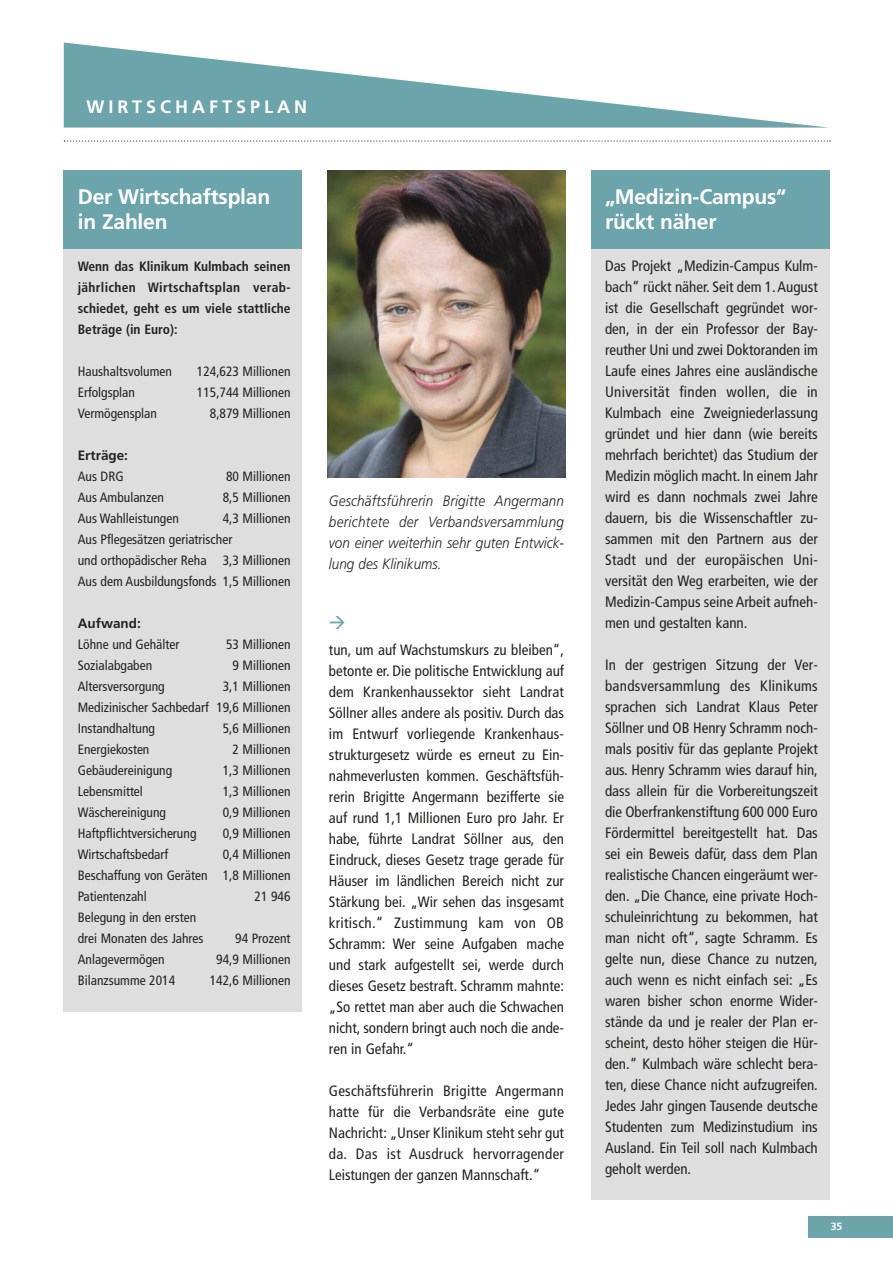
<style>
.page{position:relative;width:893px;height:1263px;background:#fff}
.page>*{position:absolute;margin:0;border:0;box-sizing:border-box;transform-origin:0 0}
.t1{font:700 21px/25.2px "Frutiger";letter-spacing:-.01em;color:#fff}
.t2{font:700 18px "Frutiger";letter-spacing:.22em;color:#fff}
.t3{font:condensed 15px/21px "Frutiger";color:#222221;text-align:justify}
.t4{font:italic 300 15px/21px "Frutiger";color:#222221;text-align:justify;scale:.9 1}
.t5{font:condensed 13.5px/21px "Frutiger";color:#222221}
.t6{font:700 condensed 13.5px/21px "Frutiger";color:#222221;text-align:justify}
.t7{font:700 13.5px "Frutiger";color:#222221}
.t8{font:700 10.5px "Frutiger";color:#fff}
</style>
<div class="page">
<svg style="left:64px;top:43px;width:765px;height:85px"></svg>
<div style="left:808px;top:1216px;width:85px;height:21px;background:#6ba5ab"></div>
<svg style="left:64px;top:140px;width:767px;height:2px"></svg>
<img style="left:327px;top:170px;width:239px;height:307px">
<div style="left:591px;top:170px;width:238px;height:1029px;background:#dedede"></div>
<div style="left:591px;top:170px;width:238px;height:79px;background:#6ba5ab"></div>
<div style="left:64px;top:170px;width:238px;height:841px;background:#dedede"></div>
<div style="left:64px;top:170px;width:238px;height:79px;background:#6ba5ab"></div>
<p class="t2" style="left:87px;top:99px;width:222px">WIRTSCHAFTSPLAN</p>
<h1 class="t1" style="left:78px;top:185px;width:194px">Der Wirtschaftsplan in Zahlen</h1>
<p class="t6" style="left:78px;top:257px;width:214px">Wenn das Klinikum Kulmbach seinen jährlichen Wirtschaftsplan verab&shy;schiedet, geht es um viele stattliche Beträge (in Euro):</p>
<p class="t5" style="left:78px;top:362px;width:96px">Haushaltsvolumen</p>
<p class="t5" style="left:197px;top:362px;width:95px">124,623 Millionen</p>
<p class="t5" style="left:78px;top:383px;width:59px">Erfolgsplan</p>
<p class="t5" style="left:197px;top:383px;width:95px">115,744 Millionen</p>
<p class="t5" style="left:78px;top:404px;width:81px">Vermögensplan</p>
<p class="t5" style="left:210px;top:404px;width:82px">8,879 Millionen</p>
<p class="t7" style="left:78px;top:450px;width:52px">Erträge:</p>
<p class="t5" style="left:78px;top:467px;width:47px">Aus DRG</p>
<p class="t5" style="left:226px;top:467px;width:66px">80 Millionen</p>
<p class="t5" style="left:78px;top:488px;width:88px">Aus Ambulanzen</p>
<p class="t5" style="left:223px;top:488px;width:69px">8,5 Millionen</p>
<p class="t5" style="left:78px;top:509px;width:103px">Aus Wahlleistungen</p>
<p class="t5" style="left:78px;top:509px;width:214px;text-indent:145px">4,3 Millionen<br>Aus Pflegesätzen geriatrischer<br>und orthopädischer Reha 3,3 Millionen<br>Aus dem Ausbildungsfonds 1,5 Millionen</p>
<p class="t7" style="left:78px;top:618px;width:64px">Aufwand:</p>
<p class="t5" style="left:78px;top:635px;width:103px">Löhne und Gehälter</p>
<p class="t5" style="left:226px;top:635px;width:66px">53 Millionen</p>
<p class="t5" style="left:78px;top:656px;width:76px">Sozialabgaben</p>
<p class="t5" style="left:233px;top:656px;width:60px">9 Millionen</p>
<p class="t5" style="left:78px;top:677px;width:88px">Altersversorgung</p>
<p class="t5" style="left:78px;top:677px;width:214px;text-align:justify;text-indent:145px">3,1 Millionen Medizinischer Sachbedarf 19,6 Millionen Instandhaltung</p>
<p class="t5" style="left:223px;top:719px;width:69px">5,6 Millionen</p>
<p class="t5" style="left:78px;top:740px;width:73px">Energiekosten</p>
<p class="t5" style="left:233px;top:740px;width:60px">2 Millionen</p>
<p class="t5" style="left:78px;top:761px;width:96px">Gebäudereinigung</p>
<p class="t5" style="left:223px;top:761px;width:69px">1,3 Millionen</p>
<p class="t5" style="left:78px;top:782px;width:67px">Lebensmittel</p>
<p class="t5" style="left:223px;top:782px;width:69px">1,3 Millionen</p>
<p class="t5" style="left:78px;top:803px;width:90px">Wäschereinigung</p>
<p class="t5" style="left:223px;top:803px;width:69px">0,9 Millionen</p>
<p class="t5" style="left:78px;top:824px;width:120px">Haftpflichtversicherung</p>
<p class="t5" style="left:223px;top:824px;width:69px">0,9 Millionen</p>
<p class="t5" style="left:78px;top:845px;width:92px">Wirtschaftsbedarf</p>
<p class="t5" style="left:78px;top:845px;width:214px;text-align:justify;text-indent:145px">0,4 Millionen Beschaffung von Geräten 1,8 Millionen Patientenzahl</p>
<p class="t5" style="left:255px;top:887px;width:37px">21 946</p>
<p class="t5" style="left:78px;top:908px;width:127px">Belegung in den ersten drei Monaten des Jahres</p>
<p class="t5" style="left:235px;top:929px;width:57px">94 Prozent</p>
<p class="t5" style="left:78px;top:950px;width:88px">Anlagevermögen</p>
<p class="t5" style="left:216px;top:950px;width:76px">94,9 Millionen</p>
<p class="t5" style="left:78px;top:971px;width:99px">Bilanzsumme 2014</p>
<p class="t5" style="left:210px;top:971px;width:82px">142,6 Millionen</p>
<p class="t4" style="left:329px;top:491px;width:263px">Geschäftsführerin Brigitte Angermann berichtete der Verbandsversammlung von einer weiterhin sehr guten Entwick&shy;lung des Klinikums.</p>
<p class="t3" style="left:329px;top:640px;width:237px">tun, um auf Wachstumskurs zu bleiben“, betonte er. Die politische Entwicklung auf dem Krankenhaussektor sieht Landrat Söllner alles andere als positiv. Durch das im Entwurf vorliegende Krankenhaus&shy;strukturgesetz würde es erneut zu Ein&shy;nahmeverlusten kommen. Geschäftsfüh&shy;rerin Brigitte Angermann bezifferte sie auf rund 1,1 Millionen Euro pro Jahr. Er habe, führte Landrat Söllner aus, den Eindruck, dieses Gesetz trage gerade für Häuser im ländlichen Bereich nicht zur Stärkung bei. „Wir sehen das insgesamt kritisch.“ Zustimmung kam von OB Schramm: Wer seine Aufgaben mache und stark aufgestellt sei, werde durch dieses Gesetz bestraft. Schramm mahnte: „So rettet man aber auch die Schwachen nicht, sondern bringt auch noch die ande&shy;ren in Gefahr.“</p>
<p class="t3" style="left:329px;top:1081px;width:237px">Geschäftsführerin Brigitte Angermann hatte für die Verbandsräte eine gute Nachricht: „Unser Klinikum steht sehr gut da. Das ist Ausdruck hervorragender Leistungen der ganzen Mannschaft.“</p>
<h1 class="t1" style="left:605px;top:185px;width:183px">„Medizin-Campus“ rückt näher</h1>
<p class="t3" style="left:605px;top:256px;width:214px">Das Projekt „Medizin-Campus Kulm&shy;bach“ rückt näher. Seit dem 1.August ist die Gesellschaft gegründet wor&shy;den, in der ein Professor der Bay&shy;reuther Uni und zwei Doktoranden im Laufe eines Jahres eine ausländische Universität finden wollen, die in Kulmbach eine Zweigniederlassung gründet und hier dann (wie bereits mehrfach berichtet) das Studium der Medizin möglich macht. In einem Jahr wird es dann nochmals zwei Jahre dauern, bis die Wissenschaftler zu&shy;sammen mit den Partnern aus der Stadt und der europäischen Uni&shy;versität den Weg erarbeiten, wie der Medizin-Campus seine Arbeit aufneh&shy;men und gestalten kann.</p>
<p class="t3" style="left:605px;top:655px;width:214px">In der gestrigen Sitzung der Ver&shy;bandsversammlung des Klinikums sprachen sich Landrat Klaus Peter Söllner und OB Henry Schramm noch&shy;mals positiv für das geplante Projekt aus. Henry Schramm wies darauf hin, dass allein für die Vorbereitungszeit die Oberfrankenstiftung 600 000 Euro Fördermittel bereitgestellt hat. Das sei ein Beweis dafür, dass dem Plan realistische Chancen eingeräumt wer&shy;den. „Die Chance, eine private Hoch&shy;schuleinrichtung zu bekommen, hat man nicht oft“, sagte Schramm. Es gelte nun, diese Chance zu nutzen, auch wenn es nicht einfach sei: „Es waren bisher schon enorme Wider&shy;stände da und je realer der Plan er&shy;scheint, desto höher steigen die Hür&shy;den.“ Kulmbach wäre schlecht bera&shy;ten, diese Chance nicht aufzugreifen.<br>Jedes Jahr gingen Tausende deutsche Studenten zum Medizinstudium ins Ausland. Ein Teil soll nach Kulmbach geholt werden.</p>
<p class="t8" style="left:831px;top:1222px;width:13px">35</p>
</div>
